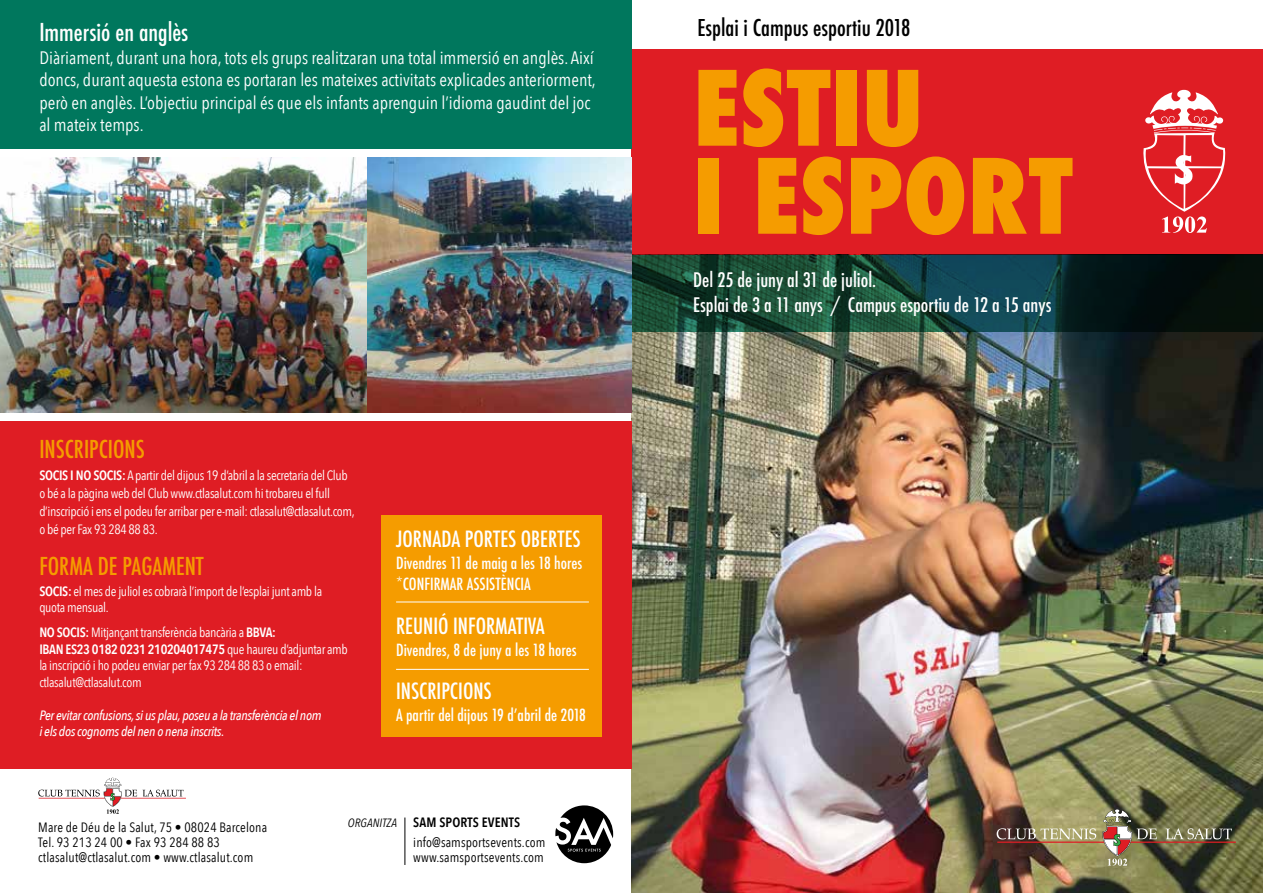
<style>
.page{position:relative;width:1263px;height:893px;background:#fff}
.page>*{position:absolute;margin:0;border:0;box-sizing:border-box;transform-origin:0 0}
.t1{font:800 condensed 100.65px/88.1px "Futura";color:#f59c00}
.t2{font:500 condensed 24px "Futura";color:#f59c00}
.t3{font:500 condensed 24px "Futura";color:#fff}
.t4{font:500 condensed 22.5px "Futura";color:#000}
.t5{font:500 condensed 21.75px "Futura";color:#fff}
.t6{font:500 condensed 19.5px/25.2px "Futura";color:#fff}
.t7{font:18px/22.5px "Avenir Next Condensed";color:#fff}
.t8{font:500 condensed 16.35px/21.8px "Futura";color:#fff}
.t9{font:13.5px/16.5px "Avenir Next Condensed";letter-spacing:-.025em;color:#fff}
.t10{font:13.5px/15px "Avenir Next Condensed";letter-spacing:.01em;color:#000}
.t11{font:italic 500 13.5px/16.5px "Avenir Next Condensed";letter-spacing:-.025em;color:#fff}
.s1{font-weight:600}
.s2{font-style:italic;font-size:12px}
</style>
<div class="page">
<img style="left:631px;top:332px;width:632px;height:561px">
<div style="left:631px;top:50px;width:632px;height:205px;background:#df1d24"></div>
<svg style="left:631px;top:255px;width:632px;height:77px;background:#113831"></svg>
<div style="left:0;top:0;width:631px;height:149px;background:#00775d"></div>
<div style="left:0;top:421px;width:631px;height:348px;background:#df1d24"></div>
<div style="left:381px;top:515px;width:221px;height:221px;background:#f59c00"></div>
<hr style="left:396px;top:601px;width:193px;height:1px;background:#fff">
<hr style="left:396px;top:669px;width:193px;height:1px;background:#fff">
<img style="left:997px;top:809px;width:239px;height:57px">
<svg style="left:555px;top:805px;width:58px;height:58px"></svg>
<hr style="left:404px;top:817px;width:1px;height:48px;background:#000">
<hr style="left:121px;top:798px;width:65px;height:1px;background:#df1d24">
<svg style="left:38px;top:778px;width:146px;height:36px"></svg>
<img style="left:0;top:158px;width:631px;height:255px">
<svg style="left:1143px;top:90px;width:83px;height:143px"></svg>
<h2 class="t3" style="left:39px;top:17px;width:151px">Immersió en anglès</h2>
<p class="t7" style="left:39px;top:45px;width:558px">Diàriament, durant una hora, tots els grups realitzaran una total immersió en anglès. Així doncs, durant aquesta estona es portaran les mateixes activitats explicades anteriorment, però en anglès. L’objectiu principal és que els infants aprenguin l’idioma gaudint del joc al mateix temps.</p>
<h2 class="t2" style="left:39px;top:434px;width:107px">INSCRIPCIONS</h2>
<p class="t9" style="left:39px;top:466px;width:317px;line-height:18px"><span class="s1">SOCIS I NO SOCIS:</span> A partir del dijous 19 d’abril a la secretaria del Club o bé a la pàgina web del Club www.ctlasalut.com hi trobareu el full d’inscripció i ens el podeu fer arribar per e-mail: ctlasalut@ctlasalut.com, o bé per Fax 93 284 88 83.</p>
<h2 class="t2" style="left:39px;top:551px;width:166px">FORMA DE PAGAMENT</h2>
<p class="t9" style="left:39px;top:582px;width:284px"><span class="s1">SOCIS:</span> el mes de juliol es cobrarà l’import de l’esplai junt amb la quota mensual.</p>
<p class="t9" style="left:39px;top:623px;width:310px"><span class="s1">NO SOCIS:</span> Mitjançant transferència bancària a <span class="s1">BBVA:<br>IBAN ES23 0182 0231 210204017475</span> que haureu d’adjuntar amb la inscripció i ho podeu enviar per fax 93 284 88 83 o email: ctlasalut@ctlasalut.com</p>
<p class="t11" style="left:39px;top:707px;width:284px">Per evitar confusions, si us plau, poseu a la transferència el nom i els dos cognoms del nen o nena inscrits.</p>
<h3 class="t5" style="left:396px;top:525px;width:186px">JORNADA PORTES OBERTES</h3>
<p class="t8" style="left:396px;top:552px;width:188px">Divendres 11 de maig a les 18 hores *CONFIRMAR ASSISTÈNCIA</p>
<h3 class="t5" style="left:396px;top:612px;width:150px">REUNIÓ INFORMATIVA</h3>
<p class="t8" style="left:396px;top:639px;width:182px">Divendres, 8 de juny a les 18 hores</p>
<h3 class="t5" style="left:396px;top:677px;width:97px">INSCRIPCIONS</h3>
<p class="t8" style="left:396px;top:704px;width:191px">A partir del dijous 19 d’abril de 2018</p>
<p class="t10" style="left:38px;top:819px;width:230px">Mare de Déu de la Salut, 75 • 08024 Barcelona<br>Tel. 93 213 24 00 • Fax 93 284 88 83 ctlasalut@ctlasalut.com • www.ctlasalut.com</p>
<p class="t10" style="left:413px;top:812px;width:134px;line-height:19.2px;text-indent:-65px"><span class="s2">ORGANITZA</span> <span class="s1">SAM SPORTS EVENTS </span>info@samsportsevents.com</p>
<p class="t10" style="left:413px;top:849px;width:132px">www.samsportsevents.com</p>
<h3 class="t4" style="left:697px;top:13px;width:215px">Esplai i Campus esportiu 2018</h3>
<h1 class="t1" style="left:693px;top:65px;width:381px">ESTIU<br>I ESPORT</h1>
<h3 class="t6" style="left:693px;top:268px;width:360px">Del 25 de juny al 31 de juliol.<br>Esplai de 3 a 11 anys / Campus esportiu de 12 a 15 anys</h3>
</div>
